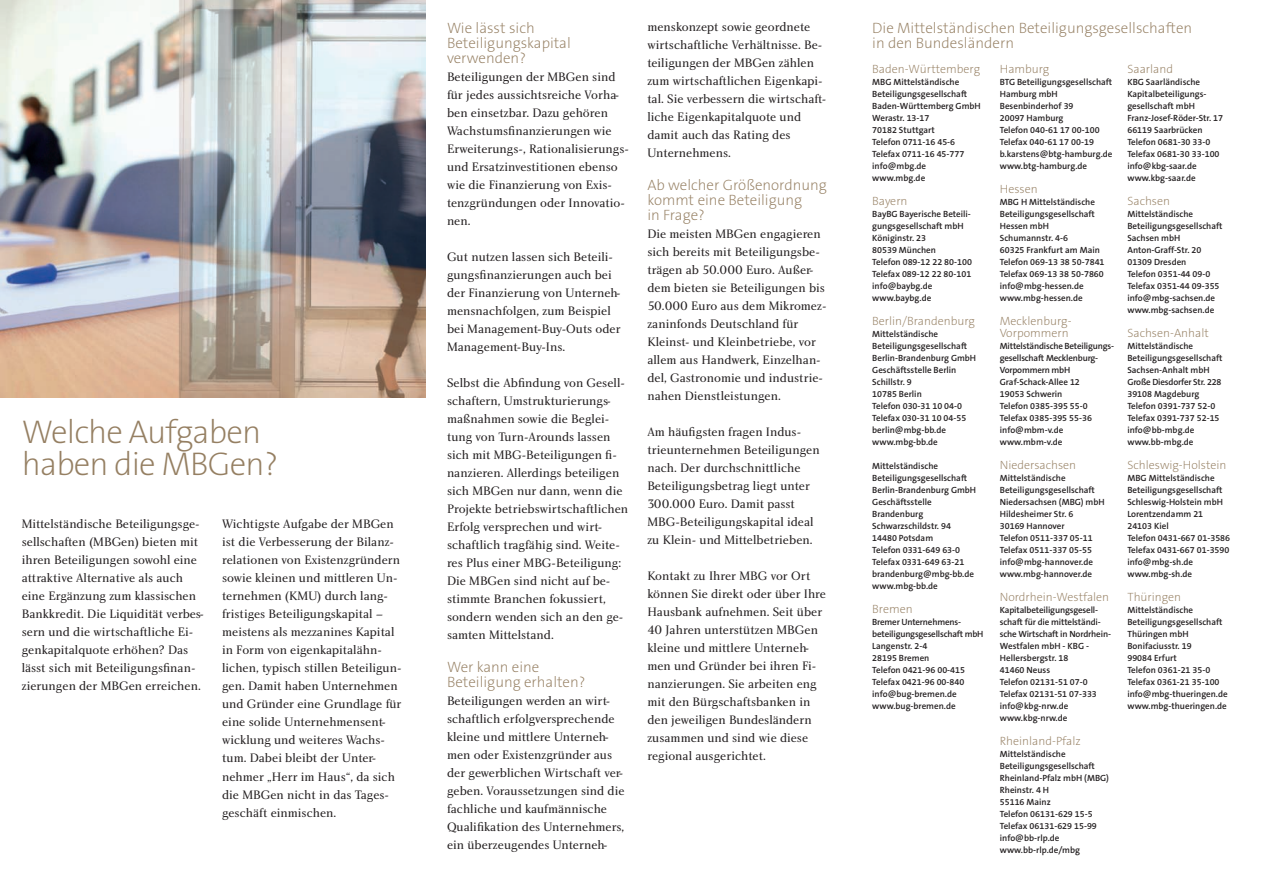
<style>
.page{position:relative;width:1264px;height:894px;background:#fff}
.page>*{position:absolute;margin:0;border:0;box-sizing:border-box;transform-origin:0 0}
.t1{font:200 33px/31.5px "The Sans B2";letter-spacing:-.025em;color:#957f62}
.t2{font:200 15px/15px "The Sans B2";color:#957f62}
.t3{font:12.75px/18px "Charlotte Std";color:#231f20}
.t4{font:200 12px/12px "The Sans B2";color:#957f62}
.t5{font:600 9px/12px "The Sans B6";color:#231f20}
.t6{font:600 9px/12px "The Sans B6";letter-spacing:-.02em;color:#231f20}
</style>
<div class="page">
<img style="left:0;top:0;width:426px;height:397px">
<h1 class="t1" style="left:22px;top:418px;width:258px">Welche Aufgaben haben die MBGen?</h1>
<p class="t3" style="left:22px;top:516px;width:184px">Mittelständische Beteiligungsge&shy;sellschaften (MBGen) bieten mit ihren Beteiligungen sowohl eine attraktive Alternative als auch eine Ergänzung zum klassischen Bankkredit. Die Liquidität verbes&shy;sern und die wirtschaftliche Ei&shy;genkapitalquote erhöhen? Das lässt sich mit Beteiligungsfinan&shy;zierungen der MBGen erreichen.</p>
<p class="t3" style="left:222px;top:516px;width:181px">Wichtigste Aufgabe der MBGen ist die Verbesserung der Bilanz&shy;relationen von Existenzgründern sowie kleinen und mittleren Un&shy;ternehmen (KMU) durch lang&shy;fristiges Beteiligungskapital – meistens als mezzanines Kapital in Form von eigenkapitalähn&shy;lichen, typisch stillen Beteiligun&shy;gen. Damit haben Unternehmen und Gründer eine Grundlage für eine solide Unternehmensent&shy;wicklung und weiteres Wachs&shy;tum. Dabei bleibt der Unter&shy;nehmer „Herr im Haus“, da sich die MBGen nicht in das Tages&shy;geschäft einmischen.</p>
<p class="t2" style="left:447px;top:21px;width:125px">Wie lässt sich<br>Beteiligungskapital verwenden?</p>
<p class="t3" style="left:447px;top:69px;width:183px">Beteiligungen der MBGen sind für jedes aussichtsreiche Vorha&shy;ben einsetzbar. Dazu gehören<br>Wachstumsfinanzierungen wie<br>Erweiterungs-, Rationalisierungs&shy;und Ersatzinvestitionen ebenso wie die Finanzierung von Exis&shy;tenzgründungen oder Innovatio&shy;nen.</p>
<p class="t3" style="left:447px;top:249px;width:175px">Gut nutzen lassen sich Beteili&shy;gungsfinanzierungen auch bei der Finanzierung von Unterneh&shy;mensnachfolgen, zum Beispiel bei Management-Buy-Outs oder<br>Management-Buy-Ins.</p>
<p class="t3" style="left:447px;top:375px;width:183px">Selbst die Abfindung von Gesell&shy;schaftern, Umstrukturierungs&shy;maßnahmen sowie die Beglei&shy;tung von Turn-Arounds lassen sich mit MBG-Beteiligungen fi&shy;nanzieren. Allerdings beteiligen sich MBGen nur dann, wenn die<br>Projekte betriebswirtschaftlichen<br>Erfolg versprechen und wirt&shy;schaftlich tragfähig sind. Weite&shy;res Plus einer MBG-Beteiligung:<br>Die MBGen sind nicht auf be&shy;stimmte Branchen fokussiert, sondern wenden sich an den ge&shy;samten Mittelstand.</p>
<p class="t2" style="left:447px;top:660px;width:140px">Wer kann eine<br>Beteiligung erhalten?</p>
<p class="t3" style="left:447px;top:693px;width:179px">Beteiligungen werden an wirt&shy;schaftlich erfolgversprechende kleine und mittlere Unterneh&shy;men oder Existenzgründer aus der gewerblichen Wirtschaft ver&shy;geben. Voraussetzungen sind die fachliche und kaufmännische<br>Qualifikation des Unternehmers, ein überzeugendes Unterneh-</p>
<p class="t3" style="left:647px;top:19px;width:180px">menskonzept sowie geordnete wirtschaftliche Verhältnisse. Be&shy;teiligungen der MBGen zählen zum wirtschaftlichen Eigenkapi&shy;tal. Sie verbessern die wirtschaft&shy;liche Eigenkapitalquote und damit auch das Rating des<br>Unternehmens.</p>
<p class="t2" style="left:647px;top:178px;width:181px">Ab welcher Größenordnung kommt eine Beteiligung<br>in Frage?</p>
<p class="t3" style="left:647px;top:226px;width:181px">Die meisten MBGen engagieren sich bereits mit Beteiligungsbe&shy;trägen ab 50.000 Euro. Außer&shy;dem bieten sie Beteiligungen bis<br>50.000 Euro aus dem Mikromez&shy;zaninfonds Deutschland für<br>Kleinst- und Kleinbetriebe, vor allem aus Handwerk, Einzelhan&shy;del, Gastronomie und industrie&shy;nahen Dienstleistungen.</p>
<p class="t3" style="left:647px;top:424px;width:174px">Am häufigsten fragen Indus&shy;trieunternehmen Beteiligungen nach. Der durchschnittliche<br>Beteiligungsbetrag liegt unter<br>300.000 Euro. Damit passt<br>MBG-Beteiligungskapital ideal zu Klein- und Mittelbetrieben.</p>
<p class="t3" style="left:647px;top:568px;width:180px">Kontakt zu Ihrer MBG vor Ort können Sie direkt oder über Ihre<br>Hausbank aufnehmen. Seit über<br>40 Jahren unterstützen MBGen kleine und mittlere Unterneh&shy;men und Gründer bei ihren Fi&shy;nanzierungen. Sie arbeiten eng mit den Bürgschaftsbanken in den jeweiligen Bundesländern zusammen und sind wie diese regional ausgerichtet.</p>
<p class="t2" style="left:872px;top:21px;width:322px">Die Mittelständischen Beteiligungsgesellschaften in den Bundesländern</p>
<p class="t4" style="left:872px;top:64px;width:109px">Baden-Württemberg</p>
<p class="t5" style="left:872px;top:76px;width:110px">MBG Mittelständische<br>Beteiligungsgesellschaft<br>Baden-Württemberg GmbH<br>Werastr. 13-17<br>70182 Stuttgart<br>Telefon 0711-16 45-6<br>Telefax 0711-16 45-777 info@mbg.de www.mbg.de</p>
<p class="t4" style="left:872px;top:196px;width:37px">Bayern</p>
<p class="t5" style="left:872px;top:208px;width:101px">BayBG Bayerische Beteili&shy;gungsgesellschaft mbH<br>Königinstr. 23<br>80539 München<br>Telefon 089-12 22 80-100<br>Telefax 089-12 22 80-101 info@baybg.de www.baybg.de</p>
<p class="t4" style="left:872px;top:316px;width:104px">Berlin/Brandenburg</p>
<p class="t5" style="left:872px;top:328px;width:105px">Mittelständische<br>Beteiligungsgesellschaft<br>Berlin-Brandenburg GmbH<br>Geschäftsstelle Berlin<br>Schillstr. 9<br>10785 Berlin<br>Telefon 030-31 10 04-0<br>Telefax 030-31 10 04-55 berlin@mbg-bb.de www.mbg-bb.de</p>
<p class="t5" style="left:872px;top:460px;width:105px">Mittelständische<br>Beteiligungsgesellschaft<br>Berlin-Brandenburg GmbH<br>Geschäftsstelle<br>Brandenburg<br>Schwarzschildstr. 94<br>14480 Potsdam<br>Telefon 0331-649 63-0<br>Telefax 0331-649 63-21 brandenburg@mbg-bb.de www.mbg-bb.de</p>
<p class="t4" style="left:872px;top:604px;width:42px">Bremen</p>
<p class="t5" style="left:872px;top:616px;width:113px">Bremer Unternehmens&shy;beteiligungsgesellschaft mbH<br>Langenstr. 2-4<br>28195 Bremen<br>Telefon 0421-96 00-415<br>Telefax 0421-96 00-840 info@bug-bremen.de www.bug-bremen.de</p>
<p class="t4" style="left:1000px;top:64px;width:51px">Hamburg</p>
<p class="t5" style="left:1000px;top:76px;width:114px">BTG Beteiligungsgesellschaft<br>Hamburg mbH<br>Besenbinderhof 39<br>20097 Hamburg<br>Telefon 040-61 17 00-100<br>Telefax 040-61 17 00-19 b.karstens@btg-hamburg.de www.btg-hamburg.de</p>
<p class="t4" style="left:1000px;top:184px;width:39px">Hessen</p>
<p class="t5" style="left:1000px;top:196px;width:106px">MBG H Mittelständische<br>Beteiligungsgesellschaft<br>Hessen mbH<br>Schumannstr. 4-6<br>60325 Frankfurt am Main<br>Telefon 069-13 38 50-7841<br>Telefax 069-13 38 50-7860 info@mbg-hessen.de www.mbg-hessen.de</p>
<p class="t4" style="left:1000px;top:316px;width:73px">Mecklenburg-<br>Vorpommern</p>
<p class="t6" style="left:1000px;top:340px;width:116px">Mittelständische Betei ligungs&shy;gesellschaft Mecklenburg-<br>Vorpommern mbH<br>Graf-Schack-Allee 12<br>19053 Schwerin<br>Telefon 0385-395 55-0<br>Telefax 0385-395 55-36 info@mbm-v.de www.mbm-v.de</p>
<p class="t4" style="left:1000px;top:460px;width:78px">Niedersachsen</p>
<p class="t5" style="left:1000px;top:472px;width:106px">Mittelständische<br>Beteiligungsgesellschaft<br>Niedersachsen (MBG) mbH<br>Hildesheimer Str. 6<br>30169 Hannover<br>Telefon 0511-337 05-11<br>Telefax 0511-337 05-55 info@mbg-hannover.de www.mbg-hannover.de</p>
<p class="t4" style="left:1000px;top:592px;width:111px">Nordrhein-Westfalen</p>
<p class="t5" style="left:1000px;top:604px;width:113px">Kapitalbeteiligungsgesell - schaft für die mittel ständi&shy;sche Wirtschaft in Nordrhein-<br>Westfalen mbH - KBG -<br>Hellersbergstr. 18<br>41460 Neuss<br>Telefon 02131-51 07-0<br>Telefax 02131-51 07-333 info@kbg-nrw.de www.kbg-nrw.de</p>
<p class="t4" style="left:1000px;top:736px;width:82px">Rheinland-Pfalz</p>
<p class="t5" style="left:1000px;top:748px;width:111px">Mittelständische<br>Beteiligungsgesellschaft<br>Rheinland-Pfalz mbH (MBG)<br>Rheinstr. 4 H<br>55116 Mainz<br>Telefon 06131-629 15-5<br>Telefax 06131-629 15-99 info@bb-rlp.de www.bb-rlp.de/mbg</p>
<p class="t4" style="left:1127px;top:64px;width:47px">Saarland</p>
<p class="t5" style="left:1127px;top:76px;width:97px">KBG Saarländische<br>Kapitalbeteiligungs&shy;gesellschaft mbH<br>Franz-Josef-Röder-Str. 17<br>66119 Saarbrücken<br>Telefon 0681-30 33-0<br>Telefax 0681-30 33-100 info@kbg-saar.de www.kbg-saar.de</p>
<p class="t4" style="left:1127px;top:196px;width:44px">Sachsen</p>
<p class="t5" style="left:1127px;top:208px;width:97px">Mittelständische<br>Beteiligungsgesellschaft<br>Sachsen mbH<br>Anton-Graff-Str. 20<br>01309 Dresden<br>Telefon 0351-44 09-0<br>Telefax 0351-44 09-355 info@mbg-sachsen.de www.mbg-sachsen.de</p>
<p class="t4" style="left:1127px;top:328px;width:83px">Sachsen-Anhalt</p>
<p class="t5" style="left:1127px;top:340px;width:97px">Mittelständische<br>Beteiligungsgesellschaft<br>Sachsen-Anhalt mbH<br>Große Diesdorfer Str. 228<br>39108 Magdeburg<br>Telefon 0391-737 52-0<br>Telefax 0391-737 52-15 info@bb-mbg.de www.bb-mbg.de</p>
<p class="t4" style="left:1127px;top:460px;width:100px">Schleswig-Holstein</p>
<p class="t5" style="left:1127px;top:472px;width:104px">MBG Mittelständische<br>Beteiligungsgesellschaft<br>Schleswig-Holstein mbH<br>Lorentzendamm 21<br>24103 Kiel<br>Telefon 0431-667 01-3586<br>Telefax 0431-667 01-3590 info@mbg-sh.de www.mbg-sh.de</p>
<p class="t4" style="left:1127px;top:592px;width:55px">Thüringen</p>
<p class="t5" style="left:1127px;top:604px;width:102px">Mittelständische<br>Beteiligungsgesellschaft<br>Thüringen mbH<br>Bonifaciusstr. 19<br>99084 Erfurt<br>Telefon 0361-21 35-0<br>Telefax 0361-21 35-100 info@mbg-thueringen.de www.mbg-thueringen.de</p>
</div>
